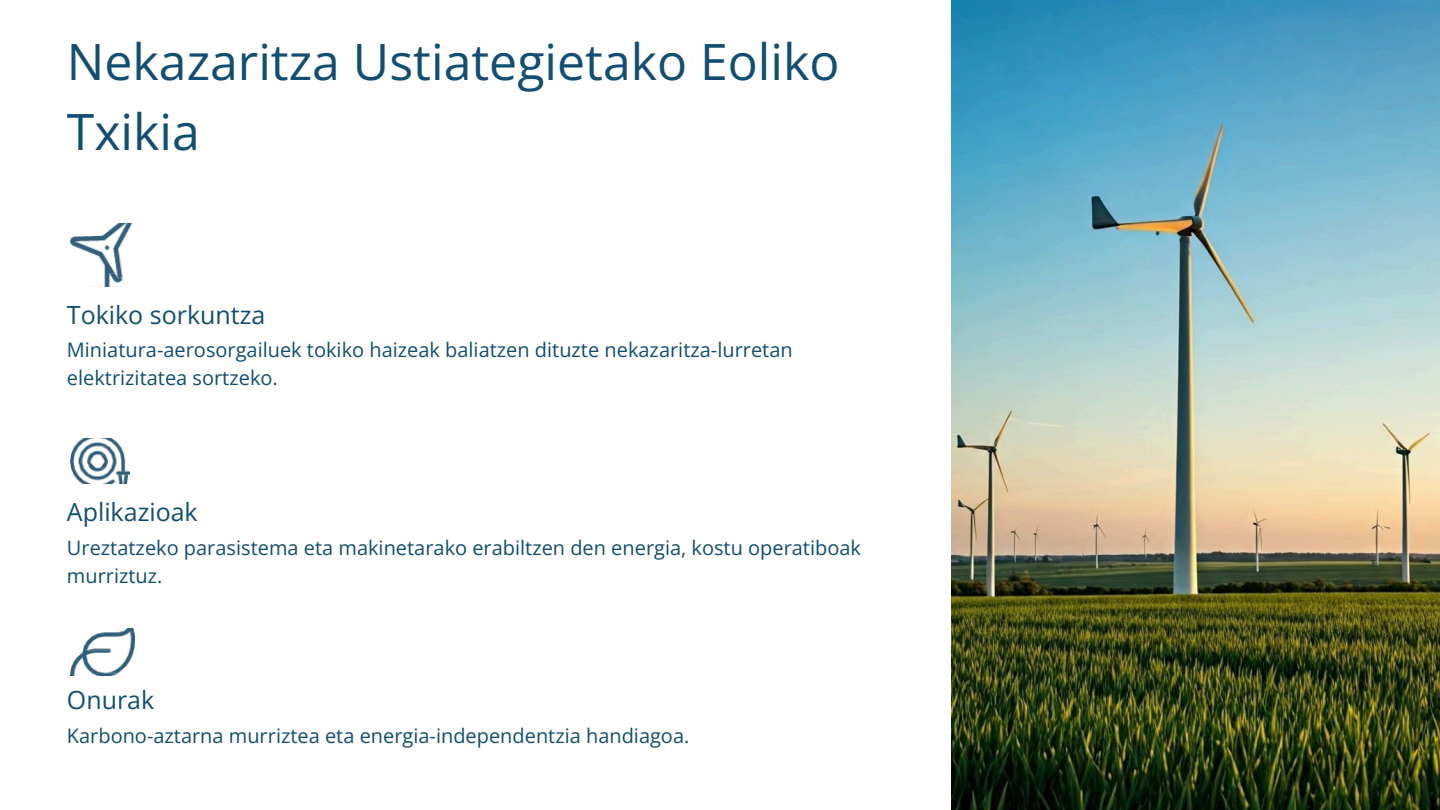
<style>
.page{position:relative;width:1440px;height:810px;background:#fff}
.page>*{position:absolute;margin:0;border:0;box-sizing:border-box;transform-origin:0 0}
.t1{font:50px/69.8px "Open Sans";color:#114e72}
.t2{font:25px "Open Sans";color:#114e72}
.t3{font:20px/27.8px "Open Sans";color:#114e72}
</style>
<div class="page">
<img style="left:952px;top:0;width:488px;height:810px">
<img style="left:70px;top:629px;width:65px;height:46px">
<img style="left:70px;top:438px;width:59px;height:45px">
<img style="left:70px;top:223px;width:62px;height:63px">
<p class="t1" style="left:67px;top:26px;width:774px">Nekazaritza Ustiategietako Eoliko<br>Txikia</p>
<h2 class="t2" style="left:67px;top:297px;width:200px">Tokiko sorkuntza</h2>
<p class="t3" style="left:67px;top:336px;width:727px">Miniatura-aerosorgailuek tokiko haizeak baliatzen dituzte nekazaritza-lurretan elektrizitatea sortzeko.</p>
<p class="t2" style="left:67px;top:495px;width:132px">Aplikazioak</p>
<h2 class="t3" style="left:67px;top:534px;width:796px">Ureztatzeko parasistema eta makinetarako erabiltzen den energia, kostu operatiboak murriztuz.</h2>
<p class="t2" style="left:67px;top:683px;width:89px">Onurak</p>
<p class="t3" style="left:67px;top:721px;width:624px">Karbono-aztarna murriztea eta energia-independentzia handiagoa.</p>
</div>
